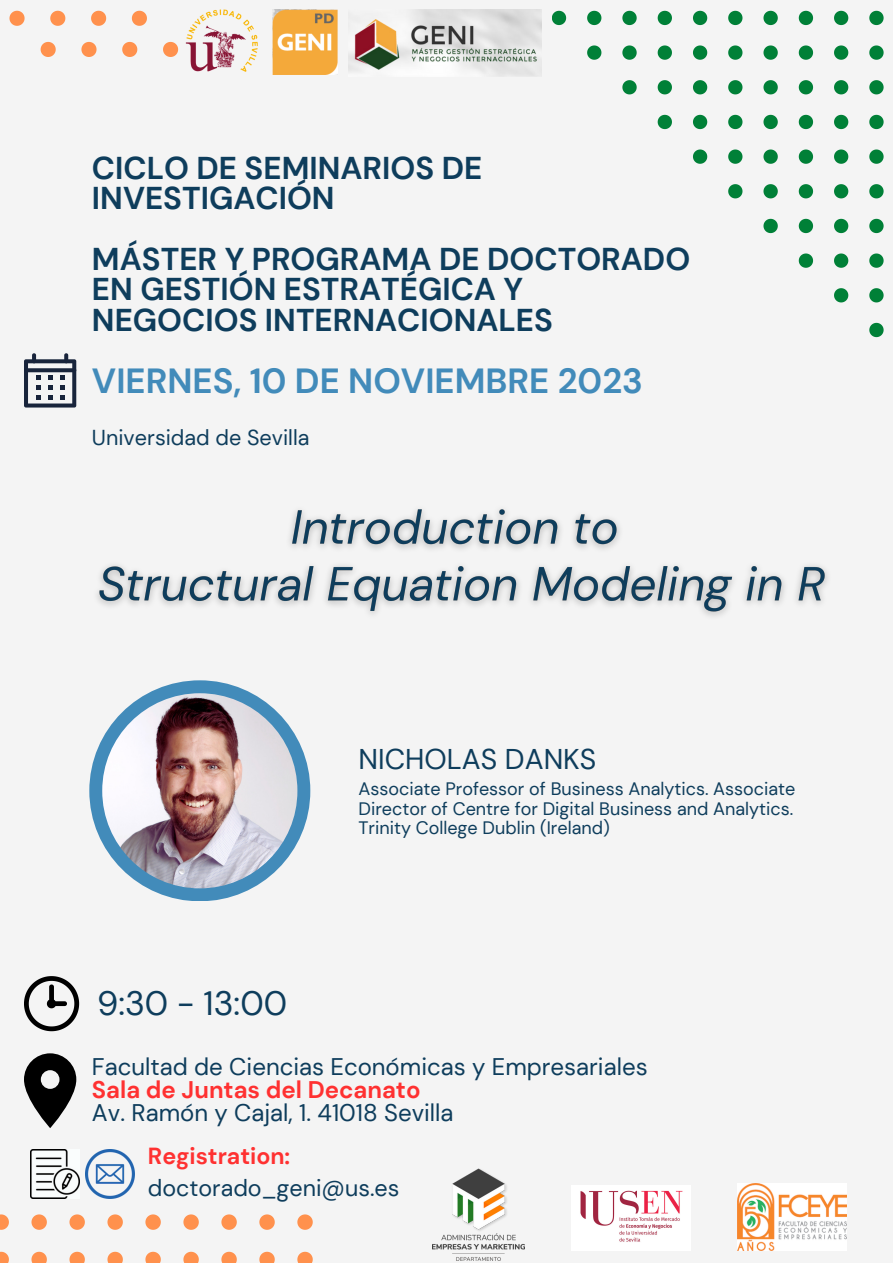
<style>
.page{position:relative;width:893px;height:1263px;background:#f4f4f4}
.page>*{position:absolute;margin:0;border:0;box-sizing:border-box;transform-origin:0 0}
.t1{font:700 34.88px "DM Sans";color:#428bba}
.t2{font:33.75px "DM Sans";color:#0e3d5c}
.t3{font:700 31.5px/30.4px "DM Sans";color:#0e3d5c}
.t4{font:28.5px "DM Sans";color:#0e3d5c}
.t5{font:24px "DM Sans";color:#0e3d5c}
.t6{font:700 24px "DM Sans";color:#ff3131}
.t7{font:23.25px/32.1px "DM Sans";color:#0e3d5c}
.t8{font:21.6px "DM Sans";color:#0e3d5c}
.t9{font:18px/19.6px "DM Sans";color:#0e3d5c}
.s1{font-weight:700;color:#ff3131}
</style>
<div class="page">
<svg style="left:869px;top:323px;width:14px;height:14px"></svg>
<svg style="left:869px;top:288px;width:14px;height:14px"></svg>
<svg style="left:834px;top:288px;width:14px;height:14px"></svg>
<svg style="left:869px;top:253px;width:14px;height:15px"></svg>
<svg style="left:834px;top:253px;width:14px;height:15px"></svg>
<svg style="left:799px;top:253px;width:14px;height:15px"></svg>
<svg style="left:869px;top:219px;width:14px;height:14px"></svg>
<svg style="left:834px;top:219px;width:14px;height:14px"></svg>
<svg style="left:799px;top:219px;width:14px;height:14px"></svg>
<svg style="left:763px;top:219px;width:15px;height:14px"></svg>
<svg style="left:869px;top:184px;width:14px;height:14px"></svg>
<svg style="left:834px;top:184px;width:14px;height:14px"></svg>
<svg style="left:799px;top:184px;width:14px;height:14px"></svg>
<svg style="left:763px;top:184px;width:15px;height:14px"></svg>
<svg style="left:728px;top:184px;width:14px;height:14px"></svg>
<svg style="left:869px;top:149px;width:14px;height:15px"></svg>
<svg style="left:834px;top:149px;width:14px;height:15px"></svg>
<svg style="left:799px;top:149px;width:14px;height:15px"></svg>
<svg style="left:763px;top:149px;width:15px;height:15px"></svg>
<svg style="left:728px;top:149px;width:14px;height:15px"></svg>
<svg style="left:693px;top:149px;width:14px;height:15px"></svg>
<svg style="left:869px;top:115px;width:14px;height:14px"></svg>
<svg style="left:834px;top:115px;width:14px;height:14px"></svg>
<svg style="left:799px;top:115px;width:14px;height:14px"></svg>
<svg style="left:763px;top:115px;width:15px;height:14px"></svg>
<svg style="left:728px;top:115px;width:14px;height:14px"></svg>
<svg style="left:693px;top:115px;width:14px;height:14px"></svg>
<svg style="left:657px;top:115px;width:15px;height:14px"></svg>
<svg style="left:869px;top:80px;width:14px;height:14px"></svg>
<svg style="left:834px;top:80px;width:14px;height:14px"></svg>
<svg style="left:799px;top:80px;width:14px;height:14px"></svg>
<svg style="left:763px;top:80px;width:15px;height:14px"></svg>
<svg style="left:728px;top:80px;width:14px;height:14px"></svg>
<svg style="left:693px;top:80px;width:14px;height:14px"></svg>
<svg style="left:657px;top:80px;width:15px;height:14px"></svg>
<svg style="left:622px;top:80px;width:14px;height:14px"></svg>
<svg style="left:869px;top:45px;width:14px;height:15px"></svg>
<svg style="left:834px;top:45px;width:14px;height:15px"></svg>
<svg style="left:799px;top:45px;width:14px;height:15px"></svg>
<svg style="left:763px;top:45px;width:15px;height:15px"></svg>
<svg style="left:728px;top:45px;width:14px;height:15px"></svg>
<svg style="left:693px;top:45px;width:14px;height:15px"></svg>
<svg style="left:657px;top:45px;width:15px;height:15px"></svg>
<svg style="left:622px;top:45px;width:14px;height:15px"></svg>
<svg style="left:587px;top:45px;width:14px;height:15px"></svg>
<svg style="left:869px;top:11px;width:14px;height:14px"></svg>
<svg style="left:834px;top:11px;width:14px;height:14px"></svg>
<svg style="left:799px;top:11px;width:14px;height:14px"></svg>
<svg style="left:763px;top:11px;width:15px;height:14px"></svg>
<svg style="left:728px;top:11px;width:14px;height:14px"></svg>
<svg style="left:693px;top:11px;width:14px;height:14px"></svg>
<svg style="left:657px;top:11px;width:15px;height:14px"></svg>
<svg style="left:622px;top:11px;width:14px;height:14px"></svg>
<svg style="left:587px;top:11px;width:14px;height:14px"></svg>
<svg style="left:552px;top:11px;width:14px;height:14px"></svg>
<svg style="left:9px;top:11px;width:16px;height:15px"></svg>
<svg style="left:50px;top:11px;width:15px;height:15px"></svg>
<svg style="left:91px;top:11px;width:15px;height:15px"></svg>
<svg style="left:132px;top:11px;width:15px;height:15px"></svg>
<svg style="left:41px;top:42px;width:15px;height:15px"></svg>
<svg style="left:81px;top:42px;width:15px;height:15px"></svg>
<svg style="left:122px;top:42px;width:15px;height:15px"></svg>
<svg style="left:163px;top:42px;width:15px;height:15px"></svg>
<svg style="left:0;top:1214px;width:9px;height:16px"></svg>
<svg style="left:31px;top:1214px;width:16px;height:16px"></svg>
<svg style="left:69px;top:1214px;width:16px;height:16px"></svg>
<svg style="left:107px;top:1214px;width:16px;height:16px"></svg>
<svg style="left:145px;top:1214px;width:16px;height:16px"></svg>
<svg style="left:183px;top:1214px;width:16px;height:16px"></svg>
<svg style="left:221px;top:1214px;width:16px;height:16px"></svg>
<svg style="left:259px;top:1214px;width:16px;height:16px"></svg>
<svg style="left:297px;top:1214px;width:16px;height:16px"></svg>
<svg style="left:0;top:1252px;width:9px;height:11px"></svg>
<svg style="left:31px;top:1252px;width:16px;height:11px"></svg>
<svg style="left:69px;top:1252px;width:16px;height:11px"></svg>
<svg style="left:107px;top:1252px;width:16px;height:11px"></svg>
<svg style="left:145px;top:1252px;width:16px;height:11px"></svg>
<svg style="left:183px;top:1252px;width:16px;height:11px"></svg>
<svg style="left:221px;top:1252px;width:16px;height:11px"></svg>
<svg style="left:259px;top:1252px;width:16px;height:11px"></svg>
<svg style="left:297px;top:1252px;width:16px;height:11px"></svg>
<img style="left:85px;top:1150px;width:49px;height:49px">
<img style="left:185px;top:9px;width:73px;height:63px">
<img style="left:433px;top:1168px;width:92px;height:92px">
<img style="left:571px;top:1185px;width:120px;height:66px">
<img style="left:737px;top:1183px;width:109px;height:67px">
<img style="left:272px;top:10px;width:65px;height:64px">
<img style="left:348px;top:10px;width:193px;height:66px">
<svg style="left:24px;top:1053px;width:52px;height:75px"></svg>
<div style="left:89px;top:680px;width:221px;height:221px;background:#428bba;border-radius:50%"></div>
<img style="left:102px;top:693px;width:195px;height:195px;border-radius:50%">
<svg style="left:24px;top:976px;width:55px;height:55px"></svg>
<svg style="left:24px;top:353px;width:52px;height:54px"></svg>
<img style="left:30px;top:1150px;width:49px;height:49px">
<img style="left:97px;top:509px;width:731px;height:108px">
<p class="t3" style="left:92px;top:153px;width:392px">CICLO DE SEMINARIOS DE<br>INVESTIGACIÓN</p>
<p class="t3" style="left:92px;top:244px;width:600px">MÁSTER Y PROGRAMA DE DOCTORADO<br>EN GESTIÓN ESTRATÉGICA Y</p>
<p class="t3" style="left:92px;top:305px;width:462px">NEGOCIOS INTERNACIONALES</p>
<p class="t1" style="left:92px;top:359px;width:552px">VIERNES, 10 DE NOVIEMBRE 2023</p>
<p class="t8" style="left:92px;top:423px;width:219px">Universidad de Sevilla</p>
<p class="t2" style="left:97px;top:981px;width:191px">9:30 - 13:00</p>
<p class="t4" style="left:358px;top:741px;width:239px">NICHOLAS DANKS</p>
<p class="t9" style="left:358px;top:779px;width:438px">Associate Professor of Business Analytics. Associate<br>Director of Centre for Digital Business and Analytics.<br>Trinity College Dublin (Ireland)</p>
<p class="t5" style="left:92px;top:1051px;width:557px">Facultad de Ciencias Económicas y Empresariales</p>
<p class="t6" style="left:92px;top:1074px;width:330px">Sala de Juntas del Decanato</p>
<p class="t5" style="left:92px;top:1097px;width:363px">Av. Ramón y Cajal, 1. 41018 Sevilla</p>
<p class="t7" style="left:148px;top:1140px;width:253px"><span class="s1">Registration: </span>doctorado_geni@us.es</p>
</div>
